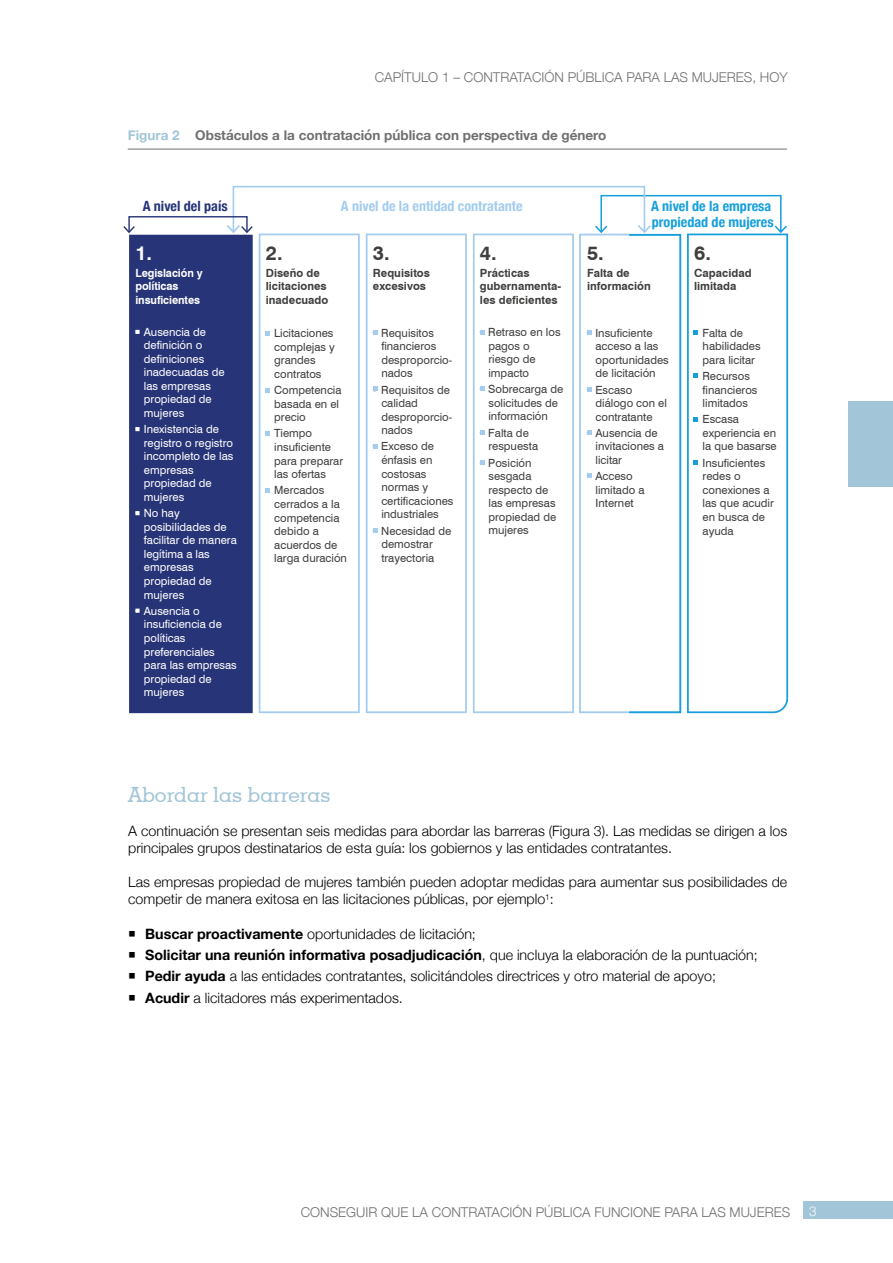
<style>
.page{position:relative;width:893px;height:1263px;background:#fff}
.page>*{position:absolute;margin:0;border:0;box-sizing:border-box;transform-origin:0 0}
.t1{font:500 21px "Geometric Slab 703 BT";color:#a3c5d8}
.t2{font:700 19.8px "Swiss 721 BT";color:#403f3e}
.t3{font:700 19.8px "Swiss 721 BT";color:#fff}
.t4{font:300 14.25px/21.3px "Helvetica Neue";color:#000}
.t5{font:700 condensed 14.1px/17px "Helvetica Neue";color:#169fdb}
.t6{font:700 condensed 14.1px "Helvetica Neue";color:#a3ccee}
.t7{font:700 condensed 14.1px "Helvetica Neue";color:#273477}
.t8{font:300 13.5px "Helvetica Neue";color:#706f6f}
.t9{font:700 13.5px "Helvetica Neue";color:#706f6f}
.t10{font:300 13.5px "Helvetica Neue";color:#fff}
.t11{font:11.25px/13.5px "Swiss 721 BT";color:#403f3e}
.t12{font:11.25px/13.5px "Swiss 721 BT";color:#fff}
.t13{font:700 11.25px/13.5px "Swiss 721 BT";color:#403f3e}
.t14{font:700 11.25px/13.5px "Swiss 721 BT";letter-spacing:-.01em;color:#fff}
.s1{color:#a3c5d8}
.s2{font-weight:700}
</style>
<div class="page">
<div style="left:804px;top:1202px;width:89px;height:17px;background:#a3c5d8"></div>
<div style="left:848px;top:402px;width:45px;height:85px;background:#a3c5d8"></div>
<hr style="left:128px;top:149px;width:659px;height:1px;background:#706f6f">
<div style="left:129px;top:235px;width:124px;height:478px;background:#273477"></div>
<svg style="left:259px;top:234px;width:101px;height:479px"></svg>
<svg style="left:366px;top:234px;width:101px;height:479px"></svg>
<svg style="left:473px;top:234px;width:101px;height:479px"></svg>
<div style="left:579px;top:234px;width:51px;height:479px;border:2px solid #a3ccee"></div>
<div style="left:628px;top:234px;width:53px;height:479px;border:2px solid #169fdb"></div>
<svg style="left:687px;top:234px;width:101px;height:479px"></svg>
<div style="left:600px;top:195px;width:182px;height:37px;border:2px solid #169fdb"></div>
<svg style="left:595px;top:226px;width:12px;height:7px"></svg>
<svg style="left:775px;top:226px;width:12px;height:7px"></svg>
<div style="left:233px;top:186px;width:412px;height:46px;border:2px solid #a3ccee"></div>
<svg style="left:638px;top:225px;width:13px;height:8px"></svg>
<div style="left:128px;top:216px;width:120px;height:16px;border:1px solid #273477"></div>
<svg style="left:123px;top:226px;width:12px;height:7px"></svg>
<svg style="left:227px;top:225px;width:26px;height:8px"></svg>
<svg style="left:135px;top:330px;width:5px;height:4px"></svg>
<svg style="left:135px;top:427px;width:5px;height:4px"></svg>
<svg style="left:135px;top:511px;width:5px;height:4px"></svg>
<svg style="left:135px;top:609px;width:5px;height:4px"></svg>
<svg style="left:266px;top:331px;width:4px;height:4px"></svg>
<svg style="left:266px;top:388px;width:4px;height:4px"></svg>
<svg style="left:373px;top:330px;width:4px;height:4px"></svg>
<svg style="left:373px;top:387px;width:4px;height:4px"></svg>
<svg style="left:373px;top:444px;width:4px;height:4px"></svg>
<svg style="left:373px;top:528px;width:4px;height:4px"></svg>
<svg style="left:480px;top:330px;width:4px;height:4px"></svg>
<svg style="left:480px;top:387px;width:4px;height:4px"></svg>
<svg style="left:480px;top:431px;width:4px;height:4px"></svg>
<svg style="left:480px;top:460px;width:4px;height:4px"></svg>
<svg style="left:694px;top:330px;width:4px;height:4px"></svg>
<svg style="left:694px;top:374px;width:4px;height:4px"></svg>
<svg style="left:694px;top:417px;width:4px;height:4px"></svg>
<svg style="left:694px;top:461px;width:4px;height:4px"></svg>
<svg style="left:266px;top:431px;width:4px;height:4px"></svg>
<svg style="left:266px;top:488px;width:4px;height:4px"></svg>
<svg style="left:587px;top:430px;width:4px;height:5px"></svg>
<svg style="left:587px;top:474px;width:4px;height:4px"></svg>
<svg style="left:587px;top:388px;width:4px;height:4px"></svg>
<svg style="left:587px;top:330px;width:4px;height:4px"></svg>
<p class="t8" style="left:375px;top:66px;width:414px">CAPÍTULO 1 – CONTRATACIÓN PÚBLICA PARA LAS MUJERES, HOY</p>
<p class="t9" style="left:128px;top:125px;width:480px"><span class="s1">Figura 2</span> Obstáculos a la contratación pública con perspectiva de género</p>
<p class="t7" style="left:143px;top:194px;width:87px">A nivel del país</p>
<p class="t6" style="left:341px;top:194px;width:183px">A nivel de la entidad contratante</p>
<h2 class="t3" style="left:135px;top:241px;width:18px">1.</h2>
<p class="t14" style="left:135px;top:266px;width:69px">Legislación y políticas insuficientes</p>
<p class="t12" style="left:144px;top:325px;width:82px;text-indent:-10px">• Ausencia de definición o definiciones inadecuadas de las empresas propiedad de mujeres</p>
<p class="t12" style="left:144px;top:422px;width:91px;text-indent:-10px">• Inexistencia de registro o registro incompleto de las empresas propiedad de mujeres</p>
<p class="t12" style="left:144px;top:506px;width:94px;text-indent:-10px">• No hay posibilidades de facilitar de manera legítima a las empresas propiedad de mujeres</p>
<p class="t12" style="left:144px;top:604px;width:94px;text-indent:-10px">• Ausencia o insuficiencia de políticas preferenciales para las empresas propiedad de mujeres</p>
<h2 class="t2" style="left:266px;top:241px;width:18px">2.</h2>
<p class="t13" style="left:266px;top:266px;width:64px">Diseño de licitaciones inadecuado</p>
<p class="t11" style="left:274px;top:326px;width:62px;text-indent:-10px">• Licitaciones complejas y grandes contratos</p>
<p class="t11" style="left:274px;top:383px;width:69px;text-indent:-10px">• Competencia basada en el precio</p>
<p class="t11" style="left:274px;top:427px;width:70px;text-indent:-10px">• Tiempo insuficiente para preparar las ofertas</p>
<p class="t11" style="left:274px;top:484px;width:74px;text-indent:-10px">• Mercados cerrados a la competencia debido a acuerdos de larga duración</p>
<h2 class="t2" style="left:373px;top:241px;width:18px">3.</h2>
<p class="t13" style="left:373px;top:266px;width:59px">Requisitos excesivos</p>
<p class="t11" style="left:381px;top:326px;width:72px;text-indent:-10px">• Requisitos financieros desproporcio&shy;nados</p>
<p class="t11" style="left:381px;top:383px;width:72px;text-indent:-10px">• Requisitos de calidad desproporcio&shy;nados</p>
<p class="t11" style="left:381px;top:440px;width:74px;text-indent:-10px">• Exceso de énfasis en costosas normas y certificaciones industriales</p>
<p class="t11" style="left:381px;top:524px;width:71px;text-indent:-10px">• Necesidad de demostrar trayectoria</p>
<h2 class="t2" style="left:480px;top:241px;width:18px">4.</h2>
<p class="t13" style="left:480px;top:266px;width:83px">Prácticas gubernamenta&shy;les deficientes</p>
<p class="t11" style="left:488px;top:325px;width:74px;text-indent:-10px">• Retraso en los pagos o riesgo de impacto</p>
<p class="t11" style="left:479px;top:382px;width:86px;text-align:center">• Sobrecarga de solicitudes de información</p>
<p class="t11" style="left:488px;top:426px;width:51px;text-indent:-10px">• Falta de respuesta</p>
<p class="t11" style="left:488px;top:456px;width:69px;text-indent:-10px">• Posición sesgada respecto de las empresas propiedad de mujeres</p>
<p class="t5" style="left:651px;top:196px;width:124px">A nivel de la empresa propiedad de mujeres</p>
<h2 class="t2" style="left:587px;top:241px;width:18px">5.</h2>
<p class="t13" style="left:587px;top:266px;width:65px">Falta de información</p>
<p class="t11" style="left:595px;top:326px;width:75px;text-indent:-10px">• Insuficiente acceso a las oportunidades de licitación</p>
<p class="t11" style="left:595px;top:383px;width:73px;text-indent:-10px">• Escaso diálogo con el contratante</p>
<p class="t11" style="left:595px;top:426px;width:70px;text-indent:-10px">• Ausencia de invitaciones a licitar</p>
<p class="t11" style="left:595px;top:469px;width:51px;text-indent:-10px">• Acceso limitado a<br>Internet</p>
<h2 class="t2" style="left:694px;top:241px;width:18px">6.</h2>
<p class="t13" style="left:694px;top:266px;width:59px">Capacidad limitada</p>
<p class="t11" style="left:703px;top:326px;width:60px;text-indent:-10px">• Falta de habilidades para licitar</p>
<p class="t11" style="left:703px;top:369px;width:56px;text-indent:-10px">• Recursos financieros limitados</p>
<p class="t11" style="left:703px;top:413px;width:76px;text-indent:-10px">• Escasa experiencia en la que basarse</p>
<p class="t11" style="left:703px;top:456px;width:73px;text-indent:-10px">• Insuficientes redes o conexiones a las que acudir en busca de ayuda</p>
<h1 class="t1" style="left:128px;top:782px;width:204px">Abordar las barreras</h1>
<p class="t4" style="left:128px;top:821px;width:661px;line-height:17.1px">A continuación se presentan seis medidas para abordar las barreras (Figura 3). Las medidas se dirigen a los principales grupos destinatarios de esta guía: los gobiernos y las entidades contratantes.</p>
<p class="t4" style="left:128px;top:873px;width:661px;line-height:17.1px">Las empresas propiedad de mujeres también pueden adoptar medidas para aumentar sus posibilidades de competir de manera exitosa en las licitaciones públicas, por ejemplo<sup>1</sup>:</p>
<p class="t4" style="left:145px;top:922px;width:614px"><span class="s2">Buscar proactivamente</span> oportunidades de licitación;<br><span class="s2">Solicitar una reunión informativa posadjudicación</span>, que incluya la elaboración de la puntuación; <span class="s2">Pedir ayuda</span> a las entidades contratantes, solicitándoles directrices y otro material de apoyo; <span class="s2">Acudir</span> a licitadores más experimentados.</p>
<p class="t8" style="left:301px;top:1201px;width:491px">CONSEGUIR QUE LA CONTRATACIÓN PÚBLICA FUNCIONE PARA LAS MUJERES</p>
<p class="t10" style="left:809px;top:1200px;width:9px">3</p>
</div>
